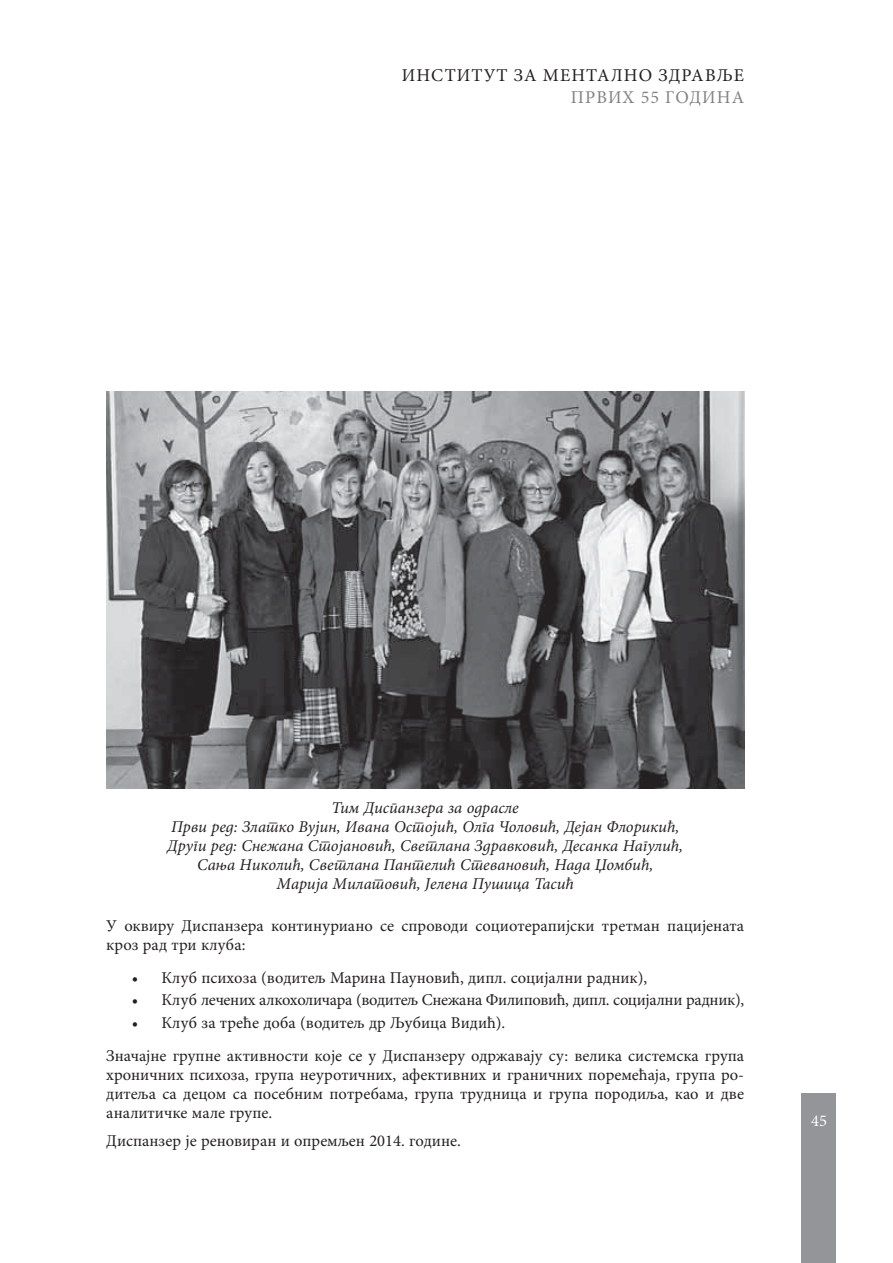
<style>
.page{position:relative;width:893px;height:1263px;background:#fff}
.page>*{position:absolute;margin:0;border:0;box-sizing:border-box;transform-origin:0 0}
.t1{font:18px "Minion Pro";letter-spacing:.06em;color:#231f20}
.t2{font:18px "Minion Pro";letter-spacing:.06em;color:#808285}
.t3{font:16.5px/18.9px "Minion Pro";color:#231f20}
.t4{font:italic 16.5px/19px "Minion Pro";color:#231f20;text-align:center}
.t5{font:16.5px "Minion Pro";letter-spacing:-.02em;color:#231f20}
.t6{font:16.5px "Minion Pro";color:#fff}
</style>
<div class="page">
<div style="left:801px;top:1093px;width:35px;height:170px;background:#939598"></div>
<img style="left:106px;top:392px;width:638px;height:396px">
<p class="t1" style="left:402px;top:68px;width:344px">ИНСТИТУТ ЗА МЕНТАЛНО ЗДРАВЉЕ</p>
<p class="t2" style="left:571px;top:90px;width:175px">ПРВИХ 55 ГОДИНА</p>
<p class="t4" style="left:167px;top:799px;width:517px">Тим Диспанзера за одрасле<br>Први ред: Златко Вујин, Ивана Остојић, Олга Чоловић, Дејан Флорикић, Други ред: Снежана Стојановић, Светлана Здравковић, Десанка Нагулић, Сања Николић, Светлана Пантелић Стевановић, Нада Џомбић,<br>Марија Милатовић, Јелена Пушица Тасић</p>
<p class="t3" style="left:106px;top:917px;width:639px">У оквиру Диспанзера континуриано се спроводи социотерапијски третман пацијената кроз рад три клуба:</p>
<p class="t3" style="left:132px;top:969px;width:517px">• Клуб психоза (водитељ Марина Пауновић, дипл. социјални радник),</p>
<p class="t5" style="left:132px;top:993px;width:614px">• Клуб лечених алкохоличара (водитељ Снежана Филиповић, дипл. социјални радник),</p>
<p class="t3" style="left:106px;top:1007px;width:639px;line-height:33.5px;text-indent:26px">• Клуб за треће доба (водитељ др Љубица Видић).<br>Значајне групне активности које се у Диспанзеру одржавају су: велика системска група</p>
<p class="t3" style="left:106px;top:1067px;width:639px;text-align:justify">хроничних психоза, група неуротичних, афективних и граничних поремећаја, група ро&shy;дитеља са децом са посебним потребама, група трудница и група породиља, као и две аналитичке мале групе.</p>
<p class="t3" style="left:106px;top:1132px;width:356px">Диспанзер је реновиран и опремљен 2014. године.</p>
<p class="t6" style="left:811px;top:1114px;width:17px">45</p>
</div>
